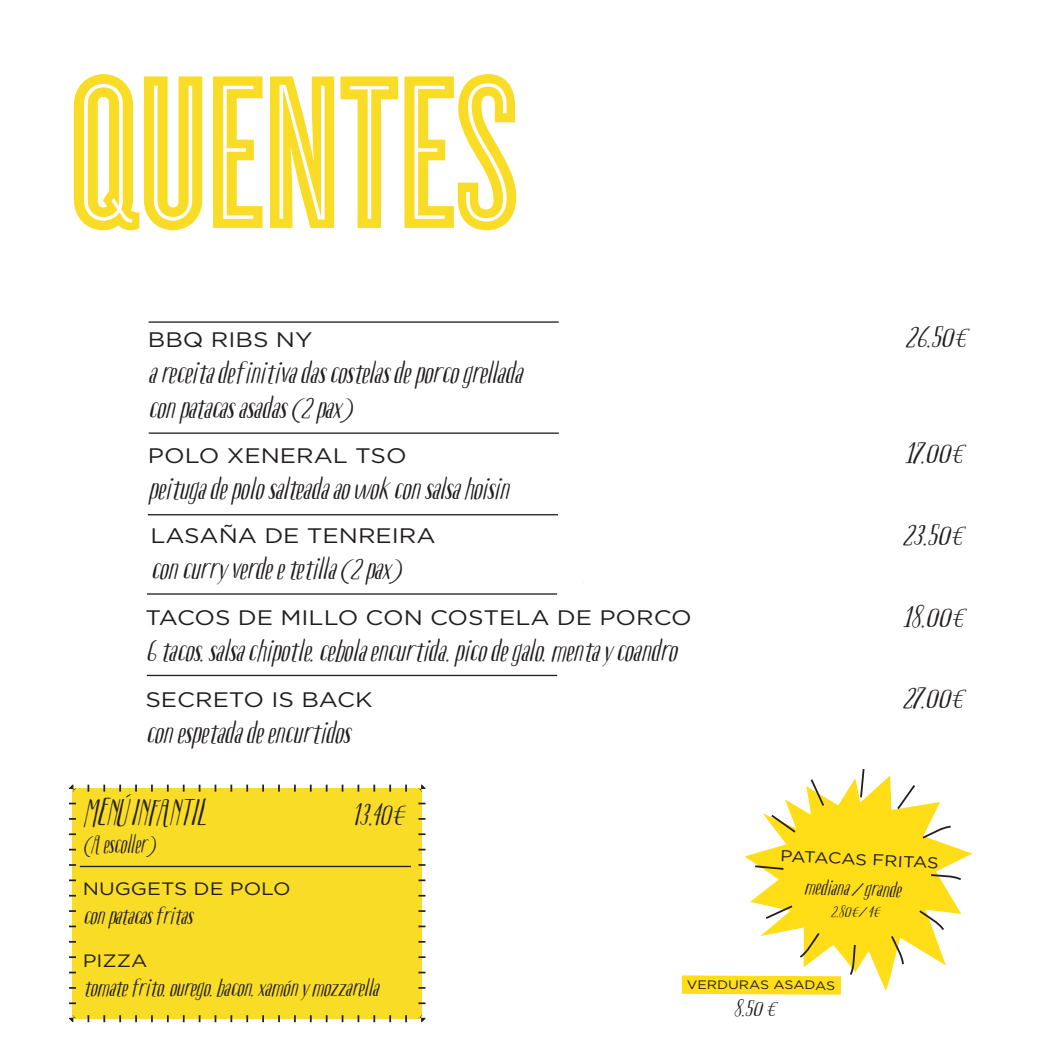
<style>
.page{position:relative;width:1042px;height:1042px;background:#fff}
.page>*{position:absolute;margin:0;border:0;box-sizing:border-box;transform-origin:0 0}
.t1{font:227.5px "Cyclone Shaded";color:#f9dc26}
.t2{font:italic 37.27px "Boho Sans";color:#231f20}
.t3{font:italic 31.5px "Boho Sans";color:#231f20}
.t4{font:italic 29.75px/35.7px "Boho Sans";color:#231f20;scale:1.16 1}
.t5{font:italic 29.75px "Boho Serif W00";color:#231f20;scale:1.16 1}
.t6{font:italic 25.38px "Boho Sans";color:#231f20}
.t7{font:italic 23.8px "Boho Sans";color:#231f20;scale:1.16 1}
.t8{font:italic 22.75px "Boho Serif W00";color:#231f20;scale:1.16 1}
.t9{font:21px "Gotham";color:#231f20;scale:1.16 1}
.t10{font:italic 21px "Boho Sans";color:#231f20;scale:1.16 1}
.t11{font:17.85px "Gotham";color:#231f20;scale:1.16 1}
.t12{font:15.75px "Gotham";color:#231f20;scale:1.16 1}
.t13{font:italic 15.75px "Boho Sans";color:#231f20;scale:1.16 1}
.t14{font:12.25px "Gotham";letter-spacing:-.005em;color:#231f20;scale:1.16 1}
</style>
<div class="page">
<hr style="left:149px;top:321px;width:410px;height:2px;background:#231f20">
<hr style="left:148px;top:514px;width:410px;height:1px;background:#231f20">
<hr style="left:147px;top:593px;width:410px;height:2px;background:#231f20">
<hr style="left:147px;top:675px;width:410px;height:1px;background:#231f20">
<div style="left:73px;top:788px;width:349px;height:230px;background:#f9dc26"></div>
<svg style="left:69px;top:1011px;width:338px;height:12px"></svg>
<svg style="left:69px;top:784px;width:11px;height:220px"></svg>
<svg style="left:88px;top:784px;width:338px;height:8px"></svg>
<svg style="left:414px;top:802px;width:12px;height:221px"></svg>
<hr style="left:149px;top:432px;width:410px;height:2px;background:#231f20">
<hr style="left:80px;top:866px;width:331px;height:1px;background:#231f20">
<svg style="left:841px;top:775px;width:131px;height:216px;fill:#ffdd17"></svg>
<svg style="left:895px;top:783px;width:22px;height:28px"></svg>
<svg style="left:881px;top:901px;width:65px;height:71px"></svg>
<svg style="left:920px;top:825px;width:32px;height:15px"></svg>
<svg style="left:848px;top:943px;width:9px;height:34px"></svg>
<svg style="left:859px;top:769px;width:6px;height:30px"></svg>
<svg style="left:929px;top:873px;width:34px;height:9px"></svg>
<svg style="left:682px;top:779px;width:159px;height:215px"></svg>
<h1 class="t1" style="left:69px;top:28px;width:451px">qUENTES</h1>
<p class="t9" style="left:148px;top:328px;width:143px">BBQ RIBS NY</p>
<p class="t4" style="left:148px;top:354px;width:324px">a receita definitiva das costelas de porco grellada con patacas asadas (2 pax)</p>
<p class="t9" style="left:148px;top:444px;width:225px">POLO XENERAL TSO</p>
<p class="t4" style="left:148px;top:470px;width:312px">peituga de polo salteada ao wok con salsa hoisin</p>
<p class="t9" style="left:150px;top:524px;width:247px">LASAÑA DE TENREIRA</p>
<p class="t4" style="left:150px;top:551px;width:217px">con curry verde e tetilla (2 pax)</p>
<p class="t9" style="left:145px;top:606px;width:472px">TACOS DE MILLO CON COSTELA DE PORCO</p>
<p class="t4" style="left:145px;top:633px;width:459px">6 tacos, salsa chipotle, cebola encurtida, pico de galo, menta y coandro</p>
<p class="t9" style="left:145px;top:688px;width:197px">SECRETO IS BACK</p>
<p class="t4" style="left:145px;top:714px;width:177px">con espetada de encurtidos</p>
<p class="t5" style="left:905px;top:319px;width:55px">26,50€</p>
<p class="t5" style="left:905px;top:435px;width:53px">17,00€</p>
<p class="t5" style="left:902px;top:517px;width:54px">23,50€</p>
<p class="t5" style="left:902px;top:599px;width:55px">18,00€</p>
<p class="t5" style="left:902px;top:680px;width:55px">27,00€</p>
<p class="t2" style="left:83px;top:790px;width:125px">MENÚ INFANTIL</p>
<p class="t3" style="left:352px;top:796px;width:54px">13,40€</p>
<p class="t6" style="left:83px;top:829px;width:73px">(A escoller)</p>
<p class="t11" style="left:83px;top:879px;width:181px">NUGGETS DE POLO</p>
<p class="t7" style="left:83px;top:902px;width:96px">con patacas fritas</p>
<p class="t11" style="left:83px;top:951px;width:57px">PIZZA</p>
<p class="t7" style="left:83px;top:973px;width:256px">tomate frito, ourego, bacon, xamón y mozzarella</p>
<p class="t12" style="left:781px;top:846px;width:138px;rotate:3deg">PATACAS FRITAS</p>
<p class="t10" style="left:804px;top:874px;width:85px;rotate:2deg">mediana / grande</p>
<p class="t13" style="left:831px;top:902px;width:43px">2,80€/ 4€</p>
<p class="t14" style="left:687px;top:978px;width:129px">VERDURAS ASADAS</p>
<p class="t8" style="left:733px;top:995px;width:39px">8,50 €</p>
</div>
